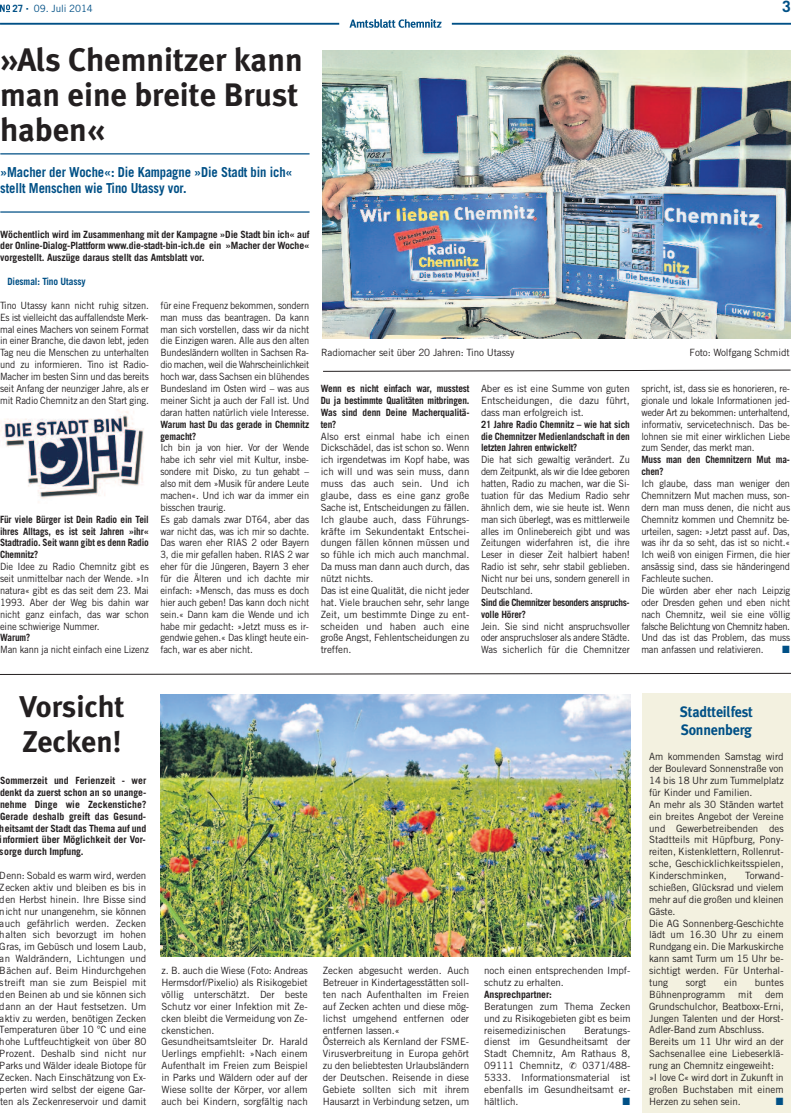
<style>
.page{position:relative;width:791px;height:1113px;background:#fff}
.page>*{position:absolute;margin:0;border:0;box-sizing:border-box;transform-origin:0 0}
.t1{font:700 32.5px/35px "Meta Plus";color:#231f20}
.t2{font:700 30px/35px "Meta Plus";color:#231f20}
.t3{font:700 15.62px "Trade Gothic LT Std";color:#005086}
.t4{font:700 15px/18px "Meta Plus";letter-spacing:-.015em;color:#005086;scale:.94 1}
.t5{font:700 13.75px/16.5px "Trade Gothic LT Std";letter-spacing:-.01em;color:#005086;scale:.92 1}
.t6{font:10px/11.9px "Trade Gothic LT Std";letter-spacing:-.01em;color:#231f20}
.t7{font:10px/11.9px "Trade Gothic LT Std";letter-spacing:-.01em;color:#231f20;scale:.93 1}
.t8{font:700 10px/11.9px "Trade Gothic LT Std";letter-spacing:-.01em;color:#231f20;text-align:justify}
.t9{font:700 10px "Trade Gothic LT Std";letter-spacing:-.01em;color:#005086;scale:.94 1}
.t10{font:10px "Trade Gothic LT Std";letter-spacing:-.01em;color:#005086}
.s1{font-weight:700}
</style>
<div class="page">
<svg style="left:0;top:5px;width:10px;height:7px"></svg>
<hr style="left:0;top:23px;width:339px;height:2px;background:#005086">
<hr style="left:451px;top:23px;width:339px;height:2px;background:#005086">
<svg style="left:349px;top:19px;width:92px;height:9px"></svg>
<hr style="left:0;top:153px;width:309px;height:1px;background:#005086">
<hr style="left:0;top:211px;width:309px;height:2px;background:#005086">
<img style="left:322px;top:50px;width:468px;height:288px">
<svg style="left:323px;top:369px;width:467px;height:3px"></svg>
<svg style="left:0;top:673px;width:790px;height:2px;background:#918f8f"></svg>
<img style="left:160px;top:694px;width:470px;height:262px">
<div style="left:641px;top:693px;width:149px;height:420px;background:#f3f1e0"></div>
<img style="left:0;top:410px;width:144px;height:89px">
<p class="t10" style="left:13px;top:5px;width:82px"><span class="s1">27</span> 09. Juli 2014</p>
<p class="t3" style="left:781px;top:1px;width:10px">3</p>
<p class="t1" style="left:0;top:42px;width:304px">»Als Chemnitzer kann man eine breite Brust haben«</p>
<p class="t5" style="left:0;top:165px;width:319px">»Macher der Woche«: Die Kampagne »Die Stadt bin ich« stellt Menschen wie Tino Utassy vor.</p>
<p class="t8" style="left:0;top:229px;width:310px">Wöchentlich wird im Zusammenhang mit der Kampagne »Die Stadt bin ich« auf der Online-Dialog-Plattform www.die-stadt-bin-ich.de ein »Macher der Woche« vorgestellt. Auszüge daraus stellt das Amtsblatt vor.</p>
<p class="t9" style="left:7px;top:278px;width:85px">Diesmal: Tino Utassy</p>
<p class="t7" style="left:0;top:300px;width:161px;text-align:justify">Tino Utassy kann nicht ruhig sitzen.<br>Es ist vielleicht das auffallendste Merk&shy;mal eines Machers von seinem Format in einer Branche, die davon lebt, jeden Tag neu die Menschen zu unterhalten und zu informieren. Tino ist Radio-Macher im besten Sinn und das bereits seit Anfang der neunziger Jahre, als er mit Radio Chemnitz an den Start ging.</p>
<p class="t7" style="left:0;top:514px;width:161px"><span class="s1">Für viele Bürger ist Dein Radio ein Teil ihres Alltags, es ist seit Jahren »ihr«<br>Stadtradio. Seit wann gibt es denn Radio<br>Chemnitz?<br></span>Die Idee zu Radio Chemnitz gibt es seit unmittelbar nach der Wende. »In natura« gibt es das seit dem 23. Mai<br>1993. Aber der Weg bis dahin war nicht ganz einfach, das war schon eine schwierige Nummer.<br><span class="s1">Warum?<br></span>Man kann ja nicht einfach eine Lizenz</p>
<p class="t7" style="left:160px;top:300px;width:161px">für eine Frequenz bekommen, sondern man muss das beantragen. Da kann man sich vorstellen, dass wir da nicht die Einzigen waren. Alle aus den alten Bundesländern wollten in Sachsen Ra&shy;dio machen, weil die Wahrscheinlichkeit hoch war, dass Sachsen ein blühendes Bundesland im Osten wird – was aus meiner Sicht ja auch der Fall ist. Und daran hatten natürlich viele Interesse.<br><span class="s1">Warum hast Du das gerade in Chemnitz gemacht?<br></span>Ich bin ja von hier. Vor der Wende habe ich sehr viel mit Kultur, insbe&shy;sondere mit Disko, zu tun gehabt – also mit dem »Musik für andere Leute machen«. Und ich war da immer ein bisschen traurig.<br>Es gab damals zwar DT64, aber das war nicht das, was ich mir so dachte.<br>Das waren eher RIAS 2 oder Bayern 3, die mir gefallen haben. RIAS 2 war eher für die Jüngeren, Bayern 3 eher für die Älteren und ich dachte mir einfach: »Mensch, das muss es doch hier auch geben! Das kann doch nicht sein.« Dann kam die Wende und ich habe mir gedacht: »Jetzt muss es ir&shy;gendwie gehen.« Das klingt heute ein&shy;fach, war es aber nicht.</p>
<p class="t6" style="left:321px;top:348px;width:195px">Radiomacher seit über 20 Jahren: Tino Utassy</p>
<p class="t6" style="left:689px;top:348px;width:101px">Foto: Wolfgang Schmidt</p>
<p class="t6" style="left:320px;top:383px;width:150px"><span class="s1">Wenn es nicht einfach war, musstest<br>Du ja bestimmte Qualitäten mitbringen.<br>Was sind denn Deine Macherqualitä&shy;ten?<br></span>Also erst einmal habe ich einen<br>Dickschädel, das ist schon so. Wenn ich irgendetwas im Kopf habe, was ich will und was sein muss, dann muss das auch sein. Und ich glaube, dass es eine ganz große<br>Sache ist, Entscheidungen zu fällen.<br>Ich glaube auch, dass Führungs&shy;kräfte im Sekundentakt Entschei&shy;dungen fällen können müssen und so fühle ich mich auch manchmal.<br>Da muss man dann auch durch, das nützt nichts.<br>Das ist eine Qualität, die nicht jeder hat. Viele brauchen sehr, sehr lange<br>Zeit, um bestimmte Dinge zu ent&shy;scheiden und haben auch eine große Angst, Fehlentscheidungen zu treffen.</p>
<p class="t6" style="left:481px;top:383px;width:150px">Aber es ist eine Summe von guten Entscheidungen, die dazu führt, dass man erfolgreich ist.<br><span class="s1">21 Jahre Radio Chemnitz – wie hat sich die Chemnitzer Medienlandschaft in den letzten Jahren entwickelt?<br></span>Die hat sich gewaltig verändert. Zu dem Zeitpunkt, als wir die Idee geboren hatten, Radio zu machen, war die Si&shy;tuation für das Medium Radio sehr ähnlich dem, wie sie heute ist. Wenn man sich überlegt, was es mittlerweile alles im Onlinebereich gibt und was Zeitungen widerfahren ist, die ihre Leser in dieser Zeit halbiert haben!<br>Radio ist sehr, sehr stabil geblieben.<br>Nicht nur bei uns, sondern generell in Deutschland.<br><span class="s1">Sind die Chemnitzer besonders anspruchs&shy;volle Hörer?<br></span>Jein. Sie sind nicht anspruchsvoller oder anspruchsloser als andere Städte.<br>Was sicherlich für die Chemnitzer</p>
<p class="t7" style="left:641px;top:383px;width:161px">spricht, ist, dass sie es honorieren, re&shy;gionale und lokale Informationen jed&shy;weder Art zu bekommen: unterhaltend, informativ, servicetechnisch. Das be&shy;lohnen sie mit einer wirklichen Liebe zum Sender, das merkt man.<br><span class="s1">Muss man den Chemnitzern Mut ma&shy;chen?<br></span>Ich glaube, dass man weniger den Chemnitzern Mut machen muss, son&shy;dern man muss denen, die nicht aus Chemnitz kommen und Chemnitz be&shy;urteilen, sagen: »Jetzt passt auf. Das, was ihr da so seht, das ist so nicht.« Ich weiß von einigen Firmen, die hier ansässig sind, dass sie händeringend Fachleute suchen.<br>Die würden aber eher nach Leipzig oder Dresden gehen und eben nicht nach Chemnitz, weil sie eine völlig falsche Belichtung von Chemnitz haben.<br>Und das ist das Problem, das muss man anfassen und relativieren.</p>
<p class="t2" style="left:19px;top:689px;width:107px">Vorsicht<br>Zecken!</p>
<p class="t8" style="left:0;top:775px;width:148px">Sommerzeit und Ferienzeit - wer denkt da zuerst schon an so unange&shy;nehme Dinge wie Zeckenstiche?<br>Gerade deshalb greift das Gesund&shy;heitsamt der Stadt das Thema auf und informiert über Möglichkeit der Vor&shy;sorge durch Impfung.</p>
<p class="t6" style="left:0;top:870px;width:148px;text-align:justify">Denn: Sobald es warm wird, werden Zecken aktiv und bleiben es bis in den Herbst hinein. Ihre Bisse sind nicht nur unangenehm, sie können auch gefährlich werden. Zecken halten sich bevorzugt im hohen Gras, im Gebüsch und losem Laub, an Waldrändern, Lichtungen und Bächen auf. Beim Hindurchgehen streift man sie zum Beispiel mit den Beinen ab und sie können sich dann an der Haut festsetzen. Um aktiv zu werden, benötigen Zecken Temperaturen über 10 °C und eine hohe Luftfeuchtigkeit von über 80<br>Prozent. Deshalb sind nicht nur Parks und Wälder ideale Biotope für Zecken. Nach Einschätzung von Ex&shy;perten wird selbst der eigene Gar&shy;ten als Zeckenreservoir und damit</p>
<p class="t6" style="left:161px;top:965px;width:148px">z. B. auch die Wiese (Foto: Andreas<br>Hermsdorf/Pixelio) als Risikogebiet völlig unterschätzt. Der beste<br>Schutz vor einer Infektion mit Ze&shy;cken bleibt die Vermeidung von Ze&shy;ckenstichen.<br>Gesundheitsamtsleiter Dr. Harald<br>Uerlings empfiehlt: »Nach einem<br>Aufenthalt im Freien zum Beispiel in Parks und Wäldern oder auf der<br>Wiese sollte der Körper, vor allem auch bei Kindern, sorgfältig nach</p>
<p class="t6" style="left:322px;top:965px;width:148px">Zecken abgesucht werden. Auch<br>Betreuer in Kindertagesstätten soll&shy;ten nach Aufenthalten im Freien auf Zecken achten und diese mög&shy;lichst umgehend entfernen oder entfernen lassen.«<br>Österreich als Kernland der FSME-<br>Virusverbreitung in Europa gehört zu den beliebtesten Urlaubsländern der Deutschen. Reisende in diese<br>Gebiete sollten sich mit ihrem<br>Hausarzt in Verbindung setzen, um</p>
<p class="t6" style="left:484px;top:965px;width:148px">noch einen entsprechenden Impf&shy;schutz zu erhalten.<br><span class="s1">Ansprechpartner:<br></span>Beratungen zum Thema Zecken und zu Risikogebieten gibt es beim reisemedizinischen</p>
<p class="t6" style="left:484px;top:1025px;width:148px;text-align:justify;text-indent:100px">Beratungs&shy;dienst im Gesundheitsamt der Stadt Chemnitz, Am Rathaus 8, 09111 Chemnitz,</p>
<p class="t6" style="left:484px;top:1060px;width:148px;text-align:justify;text-indent:98px">0371/488- 5333. Informationsmaterial ist ebenfalls im Gesundheitsamt er&shy;hältlich.</p>
<p class="t4" style="left:679px;top:703px;width:79px">Stadtteilfest<br>Sonnenberg</p>
<p class="t6" style="left:648px;top:751px;width:136px">Am kommenden Samstag wird der Boulevard Sonnenstraße von<br>14 bis 18 Uhr zum Tummelplatz für Kinder und Familien.<br>An mehr als 30 Ständen wartet ein breites Angebot der Vereine und Gewerbetreibenden des<br>Stadtteils mit Hüpfburg, Pony&shy;reiten, Kistenklettern, Rollenrut&shy;sche, Geschicklichkeitsspielen,<br>Kinderschminken,</p>
<p class="t6" style="left:648px;top:870px;width:136px;text-indent:96px">Torwand&shy;schießen, Glücksrad und vielem mehr auf die großen und kleinen<br>Gäste.<br>Die AG Sonnenberg-Geschichte lädt um 16.30 Uhr zu einem<br>Rundgang ein. Die Markuskirche kann samt Turm um 15 Uhr be&shy;sichtigt werden. Für Unterhal&shy;tung</p>
<p class="t6" style="left:685px;top:977px;width:22px">sorgt</p>
<p class="t6" style="left:723px;top:977px;width:15px">ein</p>
<p class="t6" style="left:754px;top:977px;width:30px">buntes</p>
<p class="t6" style="left:648px;top:989px;width:78px">Bühnenprogramm</p>
<p class="t6" style="left:737px;top:989px;width:16px">mit</p>
<p class="t6" style="left:648px;top:989px;width:136px;text-indent:116px">dem<br>Grundschulchor, Beatboxx-Erni,<br>Jungen Talenten und der Horst-<br>Adler-Band zum Abschluss.<br>Bereits um 11 Uhr wird an der<br>Sachsenallee eine Liebeserklä&shy;rung an Chemnitz eingeweiht: »I love C« wird dort in Zukunft in großen Buchstaben mit einem<br>Herzen zu sehen sein.</p>
</div>
